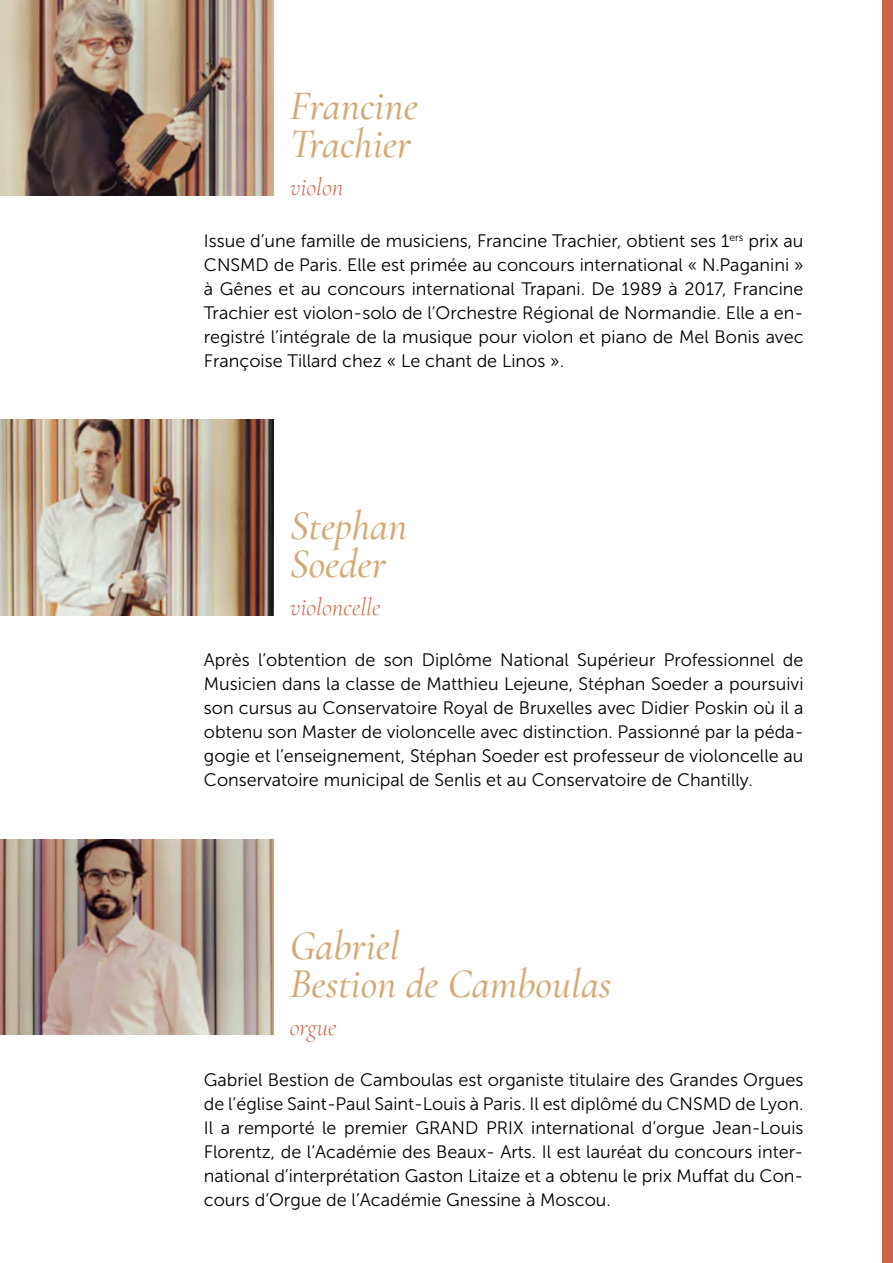
<style>
.page{position:relative;width:893px;height:1263px;background:#fff}
.page>*{position:absolute;margin:0;border:0;box-sizing:border-box;transform-origin:0 0}
.t1{font:italic 500 40.95px/37.8px "Cormorant Garamond";color:#d3aa77}
.t2{font:italic 300 24.75px "Cormorant Garamond";color:#ce6446}
.t3{font:18px/24px "Museo Sans 300";color:#000;text-align:justify}
</style>
<div class="page">
<img style="left:0;top:0;width:273px;height:195px">
<img style="left:0;top:420px;width:273px;height:195px">
<img style="left:0;top:839px;width:273px;height:196px">
<div style="left:882px;top:0;width:11px;height:1263px;background:#ce6446"></div>
<h1 class="t1" style="left:290px;top:88px;width:130px">Francine<br>Trachier</h1>
<h2 class="t2" style="left:290px;top:173px;width:55px">violon</h2>
<p class="t3" style="left:204px;top:228px;width:601px">Issue d’une famille de musiciens, Francine Trachier, obtient ses 1<sup>ers</sup> prix au CNSMD de Paris. Elle est primée au concours international « N.Paganini » à Gênes et au concours international Trapani. De 1989 à 2017, Francine Trachier est violon-solo de l’Orchestre Régional de Normandie. Elle a en&shy;registré l’intégrale de la musique pour violon et piano de Mel Bonis avec Françoise Tillard chez « Le chant de Linos ».</p>
<h1 class="t1" style="left:290px;top:508px;width:119px">Stephan<br>Soeder</h1>
<h2 class="t2" style="left:290px;top:593px;width:92px">violoncelle</h2>
<p class="t3" style="left:204px;top:648px;width:601px">Après l’obtention de son Diplôme National Supérieur Professionnel de Musicien dans la classe de Matthieu Lejeune, Stéphan Soeder a poursuivi son cursus au Conservatoire Royal de Bruxelles avec Didier Poskin où il a obtenu son Master de violoncelle avec distinction. Passionné par la péda&shy;gogie et l’enseignement, Stéphan Soeder est professeur de violoncelle au Conservatoire municipal de Senlis et au Conservatoire de Chantilly.</p>
<h1 class="t1" style="left:290px;top:927px;width:323px">Gabriel<br>Bestion de Camboulas</h1>
<h2 class="t2" style="left:290px;top:1012px;width:48px">orgue</h2>
<p class="t3" style="left:204px;top:1068px;width:601px">Gabriel Bestion de Camboulas est organiste titulaire des Grandes Orgues de l’église Saint-Paul Saint-Louis à Paris. Il est diplômé du CNSMD de Lyon.<br>Il a remporté le premier GRAND PRIX international d’orgue Jean-Louis Florentz, de l’Académie des Beaux- Arts. Il est lauréat du concours inter&shy;national d’interprétation Gaston Litaize et a obtenu le prix Muffat du Con&shy;cours d’Orgue de l’Académie Gnessine à Moscou.</p>
</div>
